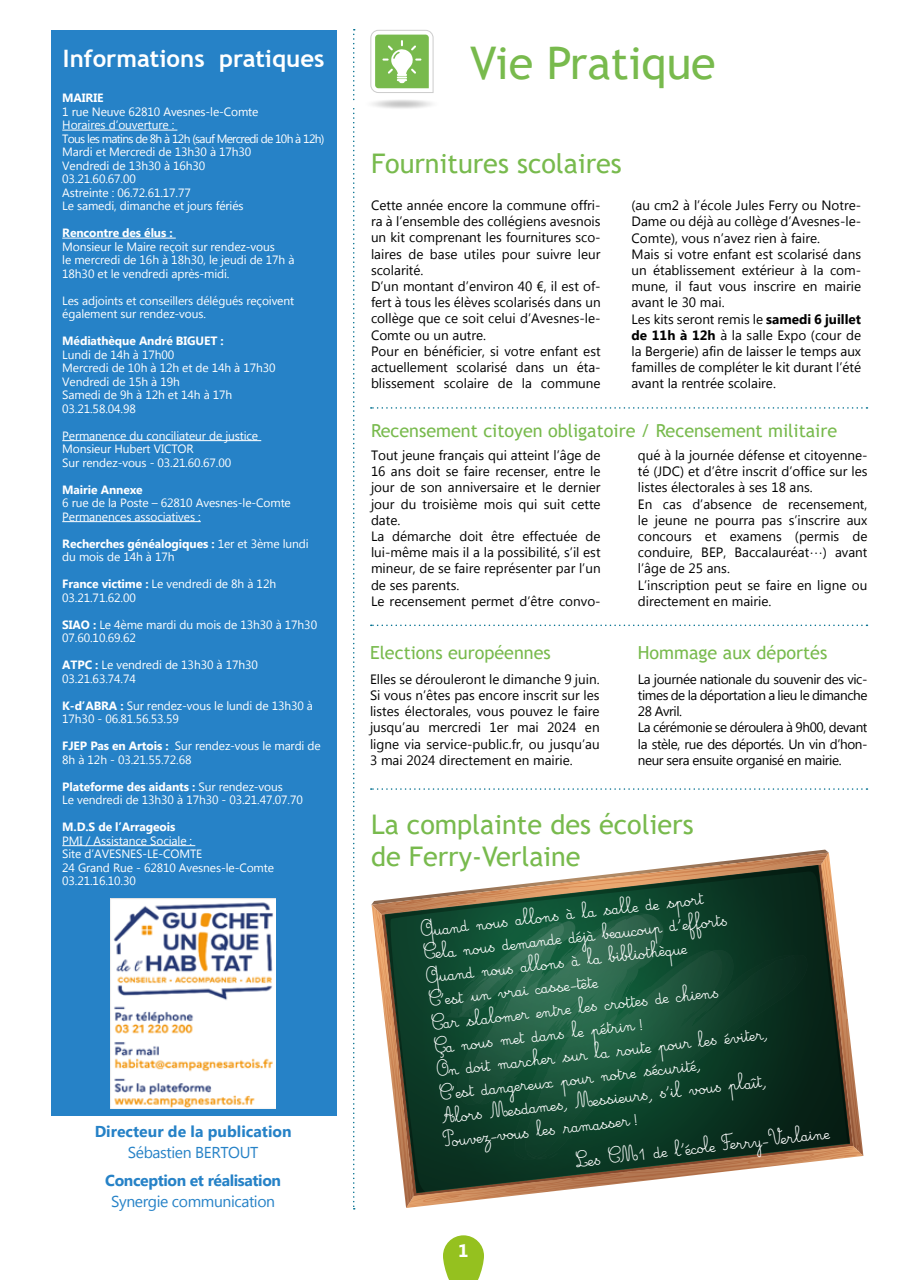
<style>
.page{position:relative;width:910px;height:1280px;background:#fff}
.page>*{position:absolute;margin:0;border:0;box-sizing:border-box;transform-origin:0 0}
.t1{font:45px "Trebuchet MS";color:#78ba4d}
.t2{font:27px/32.4px "Trebuchet MS";color:#78ba4d}
.t3{font:700 24px "Trebuchet MS";color:#fff}
.t4{font:18px "Trebuchet MS";color:#78ba4d}
.t5{font:700 18px "Microsoft New Tai Lue";color:#fff}
.t6{font:700 15.75px "Microsoft New Tai Lue";letter-spacing:-.01em;color:#2682c7}
.t7{font:15.75px "Microsoft New Tai Lue";letter-spacing:-.025em;color:#2682c7}
.t8{font:13.5px/16.2px "Microsoft New Tai Lue";color:#000}
.t9{font:13.5px/16.2px "Microsoft New Tai Lue";letter-spacing:-.03em;color:#000}
.t10{font:13.2px/23.5px "Gaston Demo";color:#fff}
.t11{font:12px/13.5px "Microsoft New Tai Lue";letter-spacing:-.01em;color:#fff}
.t12{font:700 12px "Microsoft New Tai Lue";letter-spacing:-.01em;color:#fff}
.s1{font-weight:700}
</style>
<div class="page">
<div style="left:51px;top:30px;width:285px;height:1085px;background:#2682c7"></div>
<svg style="left:371px;top:788px;width:496px;height:2px"></svg>
<svg style="left:371px;top:624px;width:496px;height:2px"></svg>
<svg style="left:371px;top:407px;width:496px;height:2px"></svg>
<svg style="left:371px;top:850px;width:492px;height:358px"></svg>
<svg style="left:385px;top:865px;width:465px;height:328px;background:#3a5b45"></svg>
<svg style="left:353px;top:29px;width:2px;height:1180px"></svg>
<svg style="left:371px;top:30px;width:62px;height:63px"></svg>
<hr style="left:62px;top:130px;width:115px;height:1px;background:#fff">
<hr style="left:62px;top:238px;width:114px;height:1px;background:#fff">
<hr style="left:62px;top:440px;width:199px;height:1px;background:#fff">
<hr style="left:62px;top:521px;width:139px;height:1px;background:#fff">
<hr style="left:62px;top:845px;width:133px;height:1px;background:#fff">
<img style="left:111px;top:898px;width:165px;height:211px">
<svg style="left:443px;top:1235px;width:41px;height:45px;background:#a6cb43"></svg>
<h3 class="t3" style="left:63px;top:44px;width:263px">Informations pratiques</h3>
<p class="t12" style="left:62px;top:91px;width:43px">MAIRIE</p>
<p class="t11" style="left:62px;top:106px;width:264px">1 rue Neuve 62810 Avesnes-le-Comte<br>Horaires d’ouverture :<br>Tous les matins de 8h à 12h (sauf Mercredi de 10h à 12h)<br>Mardi et Mercredi de 13h30 à 17h30<br>Vendredi de 13h30 à 16h30<br>03.21.60.67.00<br>Astreinte : 06.72.61.17.77<br>Le samedi, dimanche et jours fériés</p>
<p class="t12" style="left:62px;top:226px;width:112px">Rencontre des élus :</p>
<p class="t11" style="left:62px;top:241px;width:234px">Monsieur le Maire reçoit sur rendez-vous<br>le mercredi de 16h à 18h30, le jeudi de 17h à<br>18h30 et le vendredi après-midi.</p>
<p class="t11" style="left:62px;top:295px;width:233px">Les adjoints et conseillers délégués reçoivent également sur rendez-vous.</p>
<p class="t12" style="left:62px;top:334px;width:163px">Médiathèque André BIGUET :</p>
<p class="t11" style="left:62px;top:349px;width:215px">Lundi de 14h à 17h00<br>Mercredi de 10h à 12h et de 14h à 17h30<br>Vendredi de 15h à 19h<br>Samedi de 9h à 12h et 14h à 17h<br>03.21.58.04.98</p>
<p class="t11" style="left:62px;top:430px;width:197px">Permanence du conciliateur de justice<br>Monsieur Hubert VICTOR<br>Sur rendez-vous - 03.21.60.67.00</p>
<p class="t12" style="left:62px;top:482px;width:82px">Mairie Annexe</p>
<p class="t11" style="left:62px;top:497px;width:230px">6 rue de la Poste – 62810 Avesnes-le-Comte<br>Permanences associatives :</p>
<p class="t11" style="left:62px;top:538px;width:248px"><span class="s1">Recherches généalogiques :</span> 1er et 3ème lundi du mois de 14h à 17h</p>
<p class="t11" style="left:62px;top:578px;width:215px"><span class="s1">France victime :</span> Le vendredi de 8h à 12h<br>03.21.71.62.00</p>
<p class="t11" style="left:62px;top:619px;width:256px"><span class="s1">SIAO :</span> Le 4ème mardi du mois de 13h30 à 17h30<br>07.60.10.69.62</p>
<p class="t11" style="left:62px;top:659px;width:197px"><span class="s1">ATPC :</span> Le vendredi de 13h30 à 17h30<br>03.21.63.74.74</p>
<p class="t11" style="left:62px;top:700px;width:252px"><span class="s1">K-d’ABRA :</span> Sur rendez-vous le lundi de 13h30 à<br>17h30 - 06.81.56.53.59</p>
<p class="t11" style="left:62px;top:740px;width:260px"><span class="s1">FJEP Pas en Artois :</span> Sur rendez-vous le mardi de<br>8h à 12h - 03.21.55.72.68</p>
<p class="t11" style="left:62px;top:781px;width:242px"><span class="s1">Plateforme des aidants :</span> Sur rendez-vous<br>Le vendredi de 13h30 à 17h30 - 03.21.47.07.70</p>
<p class="t12" style="left:62px;top:820px;width:115px">M.D.S de l’Arrageois</p>
<p class="t11" style="left:62px;top:835px;width:213px">PMI / Assistance Sociale :<br>Site d’AVESNES-LE-COMTE<br>24 Grand Rue - 62810 Avesnes-le-Comte<br>03.21.16.10.30</p>
<p class="t6" style="left:95px;top:1122px;width:198px">Directeur de la publication</p>
<p class="t7" style="left:128px;top:1143px;width:132px">Sébastien BERTOUT</p>
<p class="t6" style="left:105px;top:1172px;width:177px">Conception et réalisation</p>
<p class="t7" style="left:111px;top:1193px;width:165px">Synergie communication</p>
<h1 class="t1" style="left:470px;top:35px;width:247px">Vie Pratique</h1>
<h2 class="t2" style="left:371px;top:147px;width:252px">Fournitures scolaires</h2>
<p class="t8" style="left:371px;top:198px;width:231px">Cette année encore la commune offri&shy;ra à l’ensemble des collégiens avesnois un kit comprenant les fournitures sco&shy;laires de base utiles pour suivre leur scolarité.<br>D’un montant d’environ 40 €, il est of&shy;fert à tous les élèves scolarisés dans un collège que ce soit celui d’Avesnes-le-Comte ou un autre.<br>Pour en bénéficier, si votre enfant est actuellement scolarisé dans un éta&shy;blissement scolaire de la commune</p>
<p class="t8" style="left:631px;top:198px;width:231px">(au cm2 à l’école Jules Ferry ou Notre-Dame ou déjà au collège d’Avesnes-le-Comte), vous n’avez rien à faire.<br>Mais si votre enfant est scolarisé dans un établissement extérieur à la com&shy;mune, il faut vous inscrire en mairie avant le 30 mai.<br>Les kits seront remis le <span class="s1">samedi 6 juillet de 11h à 12h</span> à la salle Expo (cour de la Bergerie) afin de laisser le temps aux familles de compléter le kit durant l’été avant la rentrée scolaire.</p>
<h3 class="t4" style="left:371px;top:419px;width:468px">Recensement citoyen obligatoire / Recensement militaire</h3>
<p class="t8" style="left:371px;top:448px;width:231px">Tout jeune français qui atteint l’âge de<br>16 ans doit se faire recenser, entre le jour de son anniversaire et le dernier jour du troisième mois qui suit cette date.<br>La démarche doit être effectuée de lui-même mais il a la possibilité, s’il est mineur, de se faire représenter par l’un de ses parents.<br>Le recensement permet d’être convo-</p>
<p class="t8" style="left:638px;top:448px;width:231px">qué à la journée défense et citoyenne&shy;té (JDC) et d’être inscrit d’office sur les listes électorales à ses 18 ans.<br>En cas d’absence de recensement, le jeune ne pourra pas s’inscrire aux concours et examens (permis de conduire, BEP, Baccalauréat…) avant l’âge de 25 ans.<br>L’inscription peut se faire en ligne ou directement en mairie.</p>
<h3 class="t4" style="left:370px;top:641px;width:182px">Elections européennes</h3>
<p class="t8" style="left:370px;top:672px;width:231px;text-align:justify">Elles se dérouleront le dimanche 9 juin.<br>Si vous n’êtes pas encore inscrit sur les listes électorales, vous pouvez le faire jusqu’au mercredi 1er mai 2024 en ligne via service-public.fr, ou jusqu’au 3 mai 2024 directement en mairie.</p>
<h3 class="t4" style="left:638px;top:641px;width:191px">Hommage aux déportés</h3>
<p class="t9" style="left:638px;top:672px;width:231px">La journée nationale du souvenir des vic&shy;times de la déportation a lieu le dimanche 28 Avril.<br>La cérémonie se déroulera à 9h00, devant la stèle, rue des déportés. Un vin d’hon&shy;neur sera ensuite organisé en mairie.</p>
<h2 class="t2" style="left:371px;top:808px;width:324px">La complainte des écoliers de Ferry-Verlaine</h2>
<p class="t10" style="left:418px;top:921px;width:335px;rotate:-7deg">Quand nous allons à la salle de sport<br>Cela nous demande déjà be aucoup d'efforts Quand nous allons à la bibliothèque<br>C’est un vrai casse-tête<br>Car slalomer entre les crottes de chiens<br>Ça nous met dans le pétrin !<br>On doit marcher sur la route pour les éviter, C’est dangereux pour notre sécurité,<br>Alors Mesdames, Messieurs, s’il vous plaît, Pouve z-vous les ramasser !</p>
<p class="t10" style="left:575px;top:1152px;width:258px;rotate:-7deg">Les CM1 de l’école Ferry-Verlaine</p>
<h3 class="t5" style="left:458px;top:1240px;width:12px">1</h3>
</div>
